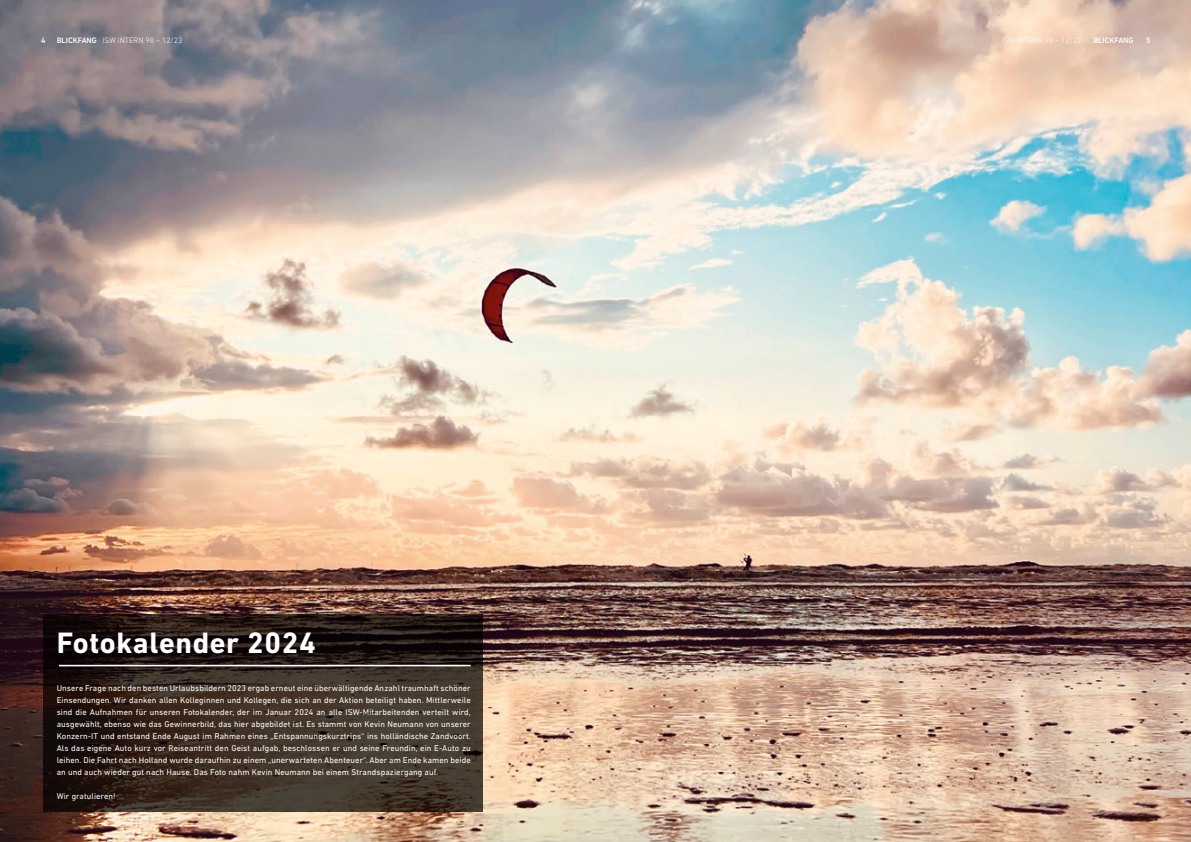
<style>
.page{position:relative;width:1191px;height:842px;background:#fff}
.page>*{position:absolute;margin:0;border:0;box-sizing:border-box;transform-origin:0 0}
.t1{font:700 30px "DIN Next LT Pro";letter-spacing:.02em;color:#fff}
.name_hervorhebung{font:8.5px/12px "DIN Next LT Pro";letter-spacing:.01em;color:#fff;text-align:justify}
.t2{font:300 8px "DIN Next LT Pro";color:#fff}
.t3{font:500 8px "DIN Next LT Pro";color:#fff}
.s1{font-weight:500}
</style>
<div class="page">
<img style="left:0;top:0;width:1191px;height:842px">
<svg style="left:44px;top:614px;width:439px;height:197px;background:#32261e"></svg>
<hr style="left:59px;top:665px;width:412px;height:1px;background:#fff">
<p class="t3" style="left:41px;top:35px;width:6px">4</p>
<p class="t2" style="left:57px;top:35px;width:127px"><span class="s1">BLICKFANG</span> ISW INTERN 98 – 12/23</p>
<p class="t2" style="left:1001px;top:35px;width:81px">ISW INTERN 98 – 12/23</p>
<p class="t3" style="left:1093px;top:35px;width:42px">BLICKFANG</p>
<p class="t3" style="left:1146px;top:35px;width:6px">5</p>
<p class="t1" style="left:57px;top:625px;width:261px">Fotokalender 2024</p>
<p class="name_hervorhebung" style="left:57px;top:682px;width:416px">Unsere Frage nach den besten Urlaubsbildern 2023 ergab erneut eine überwältigende Anzahl traumhaft schöner Einsendungen. Wir danken allen Kolleginnen und Kollegen, die sich an der Aktion beteiligt haben. Mittlerweile sind die Aufnahmen für unseren Fotokalender, der im Januar 2024 an alle ISW-Mitarbeitenden verteilt wird, ausgewählt, ebenso wie das Gewinnerbild, das hier abgebildet ist. Es stammt von Kevin Neumann von unserer Konzern-IT und entstand Ende August im Rahmen eines „Entspannungskurztrips“ ins holländische Zandvoort.<br>Als das eigene Auto kurz vor Reiseantritt den Geist aufgab, beschlossen er und seine Freundin, ein E-Auto zu leihen. Die Fahrt nach Holland wurde daraufhin zu einem „unerwarteten Abenteuer“. Aber am Ende kamen beide an und auch wieder gut nach Hause. Das Foto nahm Kevin Neumann bei einem Strandspaziergang auf.</p>
<p class="name_hervorhebung" style="left:57px;top:790px;width:60px">Wir gratulieren!</p>
</div>
